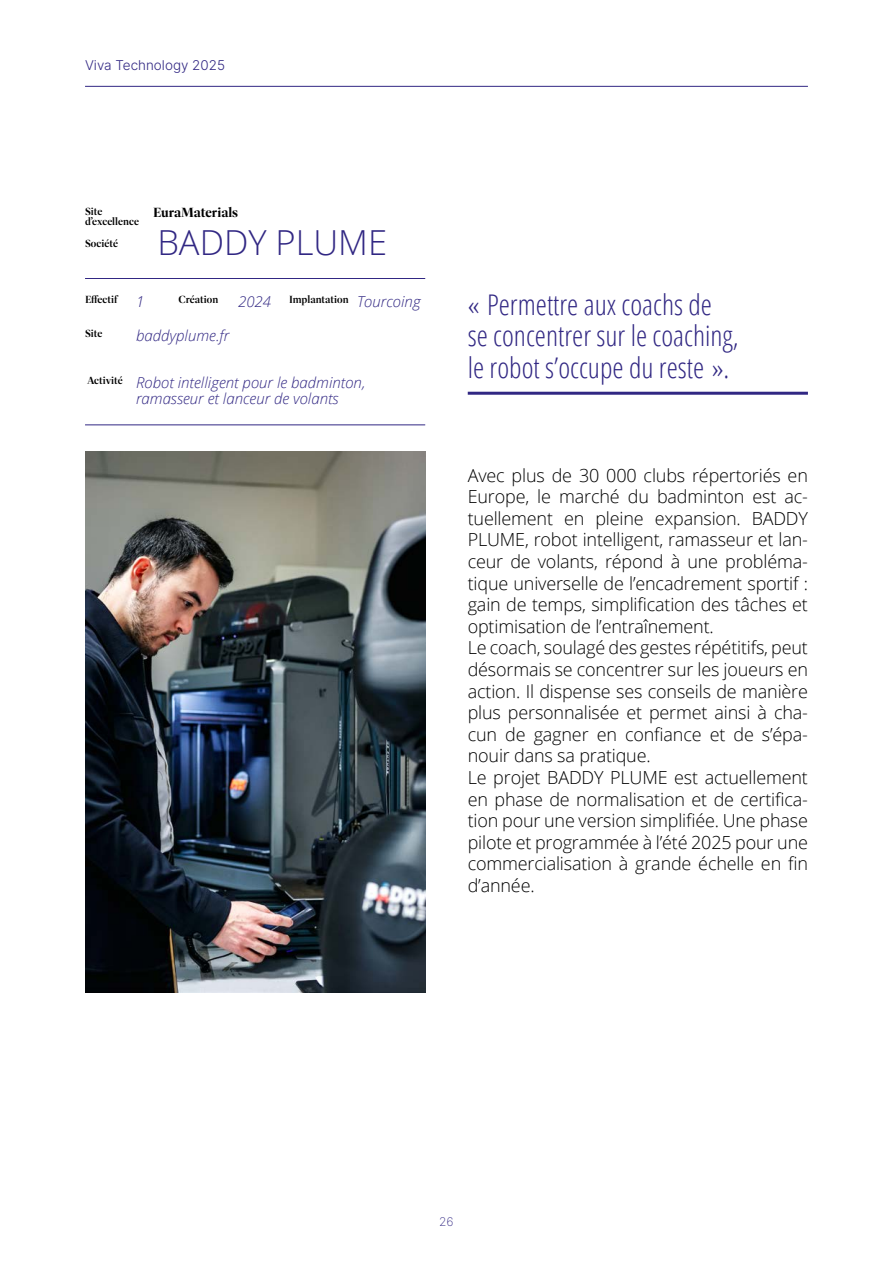
<style>
.page{position:relative;width:893px;height:1263px;background:#fff}
.page>*{position:absolute;margin:0;border:0;box-sizing:border-box;transform-origin:0 0}
.t1{font:300 34.5px "Open Sans";color:#312783}
.t2{font:300 condensed 28.5px/31.5px "Open Sans";color:#312783}
.t3{font:300 18px/21.6px "Open Sans";letter-spacing:-.01em;color:#000;text-align:justify}
.t4{font:italic 300 15px/16.5px "Open Sans";color:#312783}
.t5{font:13.5px "Inter";color:#312783}
.t6{font:700 13.5px "Dashiell Fine";letter-spacing:-.005em;color:#000}
.t7{font:12px "Inter";color:#312783}
.t8{font:600 10.5px/10.5px "Dashiell Fine";color:#000}
</style>
<div class="page">
<hr style="left:85px;top:86px;width:723px;height:1px;background:#312783">
<hr style="left:85px;top:424px;width:340px;height:1px;background:#312783">
<hr style="left:85px;top:278px;width:340px;height:1px;background:#312783">
<img style="left:85px;top:452px;width:340px;height:540px">
<hr style="left:468px;top:392px;width:340px;height:3px;background:#312783">
<p class="t5" style="left:85px;top:56px;width:142px">Viva Technology 2025</p>
<p class="t8" style="left:85px;top:206px;width:56px">Site d’excellence</p>
<p class="t8" style="left:85px;top:238px;width:35px">Société</p>
<p class="t6" style="left:153px;top:205px;width:87px">EuraMaterials</p>
<p class="t1" style="left:157px;top:218px;width:231px">BADDY PLUME</p>
<p class="t8" style="left:289px;top:295px;width:61px">Implantation</p>
<p class="t8" style="left:85px;top:295px;width:34px">Effectif</p>
<p class="t4" style="left:136px;top:292px;width:10px">1</p>
<p class="t8" style="left:179px;top:295px;width:41px">Création</p>
<p class="t4" style="left:238px;top:292px;width:35px">2024</p>
<p class="t4" style="left:357px;top:292px;width:65px">Tourcoing</p>
<p class="t4" style="left:136px;top:326px;width:95px">baddyplume.fr</p>
<p class="t8" style="left:85px;top:329px;width:19px">Site</p>
<p class="t8" style="left:87px;top:376px;width:37px">Activité</p>
<p class="t4" style="left:136px;top:374px;width:231px">Robot intelligent pour le badminton, ramasseur et lanceur de volants</p>
<p class="t2" style="left:468px;top:288px;width:273px">« Permettre aux coachs de se concentrer sur le coaching, le robot s’occupe du reste ».</p>
<p class="t3" style="left:468px;top:464px;width:342px">Avec plus de 30 000 clubs répertoriés en Europe, le marché du badminton est ac&shy;tuellement en pleine expansion. BADDY PLUME, robot intelligent, ramasseur et lan&shy;ceur de volants, répond à une probléma&shy;tique universelle de l’encadrement sportif : gain de temps, simplification des tâches et optimisation de l’entraînement.</p>
<p class="t3" style="left:468px;top:636px;width:342px">Le coach, soulagé des gestes répétitifs, peut désormais se concentrer sur les joueurs en action. Il dispense ses conseils de manière plus personnalisée et permet ainsi à cha&shy;cun de gagner en confiance et de s’épa&shy;nouir dans sa pratique.</p>
<p class="t3" style="left:468px;top:766px;width:342px">Le projet BADDY PLUME est actuellement en phase de normalisation et de certifica&shy;tion pour une version simplifiée. Une phase pilote et programmée à l’été 2025 pour une commercialisation à grande échelle en fin d’année.</p>
<p class="t7" style="left:439px;top:1213px;width:16px">26</p>
</div>
